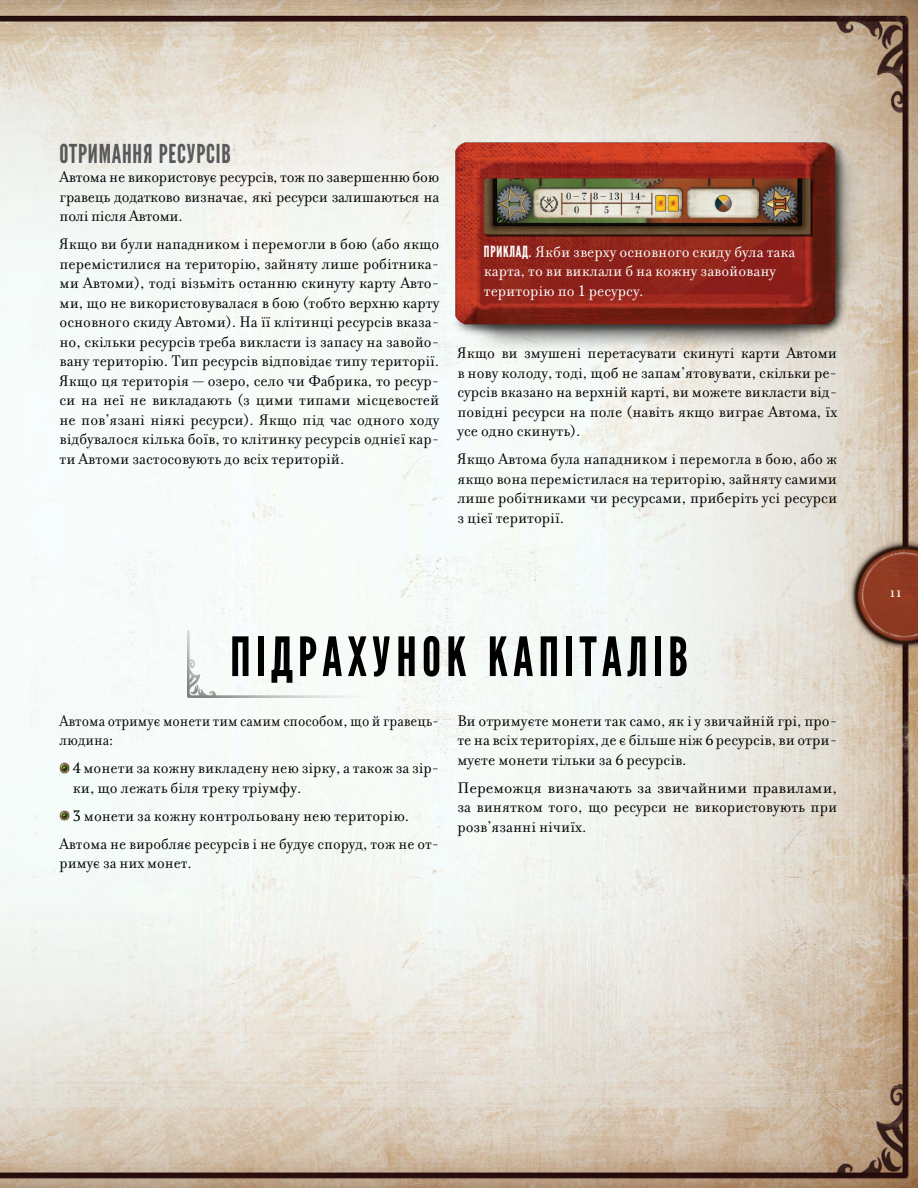
<style>
.page{position:relative;width:918px;height:1188px;background:#fff}
.page>*{position:absolute;margin:0;border:0;box-sizing:border-box;transform-origin:0 0}
.t1{font:54px "League Gothic";letter-spacing:.095em;color:#000}
.t2{font:25.5px "League Gothic";letter-spacing:.03em;color:#58595b}
.t3{font:16.5px/19.5px "Filosofia Cyr";color:#000;text-align:justify}
.t4{font:16.5px/19.5px "Filosofia Cyr";color:#000;text-align:justify;scale:1.06 1}
.t5{font:16.5px/19.5px "Filosofia Cyr";color:#fff}
.t6{font:16.5px/19.5px "Filosofia Cyr";color:#000;scale:.94 1}
.s1{font-family:"League Gothic";font-size:15px}
.s2{font-family:"PT Serif";font-size:15px}
</style>
<div class="page">
<img style="left:0;top:0;width:918px;height:1188px">
<img style="left:0;top:413px;width:11px;height:383px">
<img style="left:449px;top:137px;width:420px;height:220px">
<img style="left:187px;top:631px;width:205px;height:66px">
<div style="left:484px;top:178px;width:329px;height:59px;background:#000;opacity:.75"></div>
<img style="left:484px;top:178px;width:327px;height:56px">
<svg style="left:60px;top:763px;width:10px;height:10px"></svg>
<svg style="left:60px;top:810px;width:10px;height:11px"></svg>
<h2 class="t2" style="left:60px;top:139px;width:173px">ОТРИМАННЯ РЕСУРСІВ</h2>
<p class="t3" style="left:60px;top:168px;width:381px">Автома не використовує ресурсів, тож по завершенню бою гравець додатково визначає, які ресурси залишаються на полі після Автоми.</p>
<p class="t3" style="left:60px;top:235px;width:381px">Якщо ви були нападником і перемогли в бою (або якщо перемістилися на територію, зайняту лише робітника&shy;ми Автоми), тоді візьміть останню скинуту карту Авто&shy;ми, що не використовувалася в бою (тобто верхню карту основного скиду Автоми). На її клітинці ресурсів вказа&shy;но, скільки ресурсів треба викласти із запасу на завойо&shy;вану територію. Тип ресурсів відповідає типу території.<br>Якщо ця територія — озеро, село чи Фабрика, то ресур&shy;си на неї не викладають (з цими типами місцевостей не пов’язані ніякі ресурси). Якщо під час одного ходу відбувалося кілька боїв, то клітинку ресурсів однієї кар&shy;ти Автоми застосовують до всіх територій.</p>
<p class="t5" style="left:484px;top:242px;width:313px"><span class="s1">ПРИКЛАД.</span> Якби зверху основного скиду була така карта, то ви виклали б на кожну завойовану територію по <span class="s2">1</span> ресурсу.</p>
<p class="t3" style="left:457px;top:344px;width:381px">Якщо ви змушені перетасувати скинуті карти Автоми в нову колоду, тоді, щоб не запам’ятовувати, скільки ре&shy;сурсів вказано на верхній карті, ви можете викласти від&shy;повідні ресурси на поле (навіть якщо виграє Автома, їх усе одно скинуть).</p>
<p class="t3" style="left:457px;top:450px;width:381px">Якщо Автома була нападником і перемогла в бою, або ж якщо вона перемістилася на територію, зайняту самими лише робітниками чи ресурсами, приберіть усі ресурси з цієї території.</p>
<h1 class="t1" style="left:230px;top:626px;width:459px">ПІДРАХУНОК КАПІТАЛІВ</h1>
<p class="t6" style="left:60px;top:711px;width:406px">Автома отримує монети тим самим способом, що й гравець&shy;людина:</p>
<p class="t3" style="left:73px;top:758px;width:368px"><span class="s2">4</span> монети за кожну викладену нею зірку, а також за зір&shy;ки, що лежать біля треку тріумфу.</p>
<p class="t3" style="left:60px;top:802px;width:381px;line-height:28px;text-indent:13px"><span class="s2">3</span> монети за кожну контрольовану нею територію.<br>Автома не виробляє ресурсів і не будує споруд, тож не от-</p>
<p class="t3" style="left:60px;top:853px;width:134px">римує за них монет.</p>
<p class="t3" style="left:457px;top:711px;width:381px">Ви отримуєте монети так само, як і у звичайній грі, про&shy;те на всіх територіях, де є більше ніж <span class="s2">6</span> ресурсів, ви отри&shy;муєте монети тільки за <span class="s2">6</span> ресурсів.</p>
<p class="t4" style="left:457px;top:778px;width:360px">Переможця визначають за звичайними правилами, за винятком того, що ресурси не використовують при розв’язанні нічиїх.</p>
<p class="t5" style="left:890px;top:582px;width:14px">11</p>
</div>
